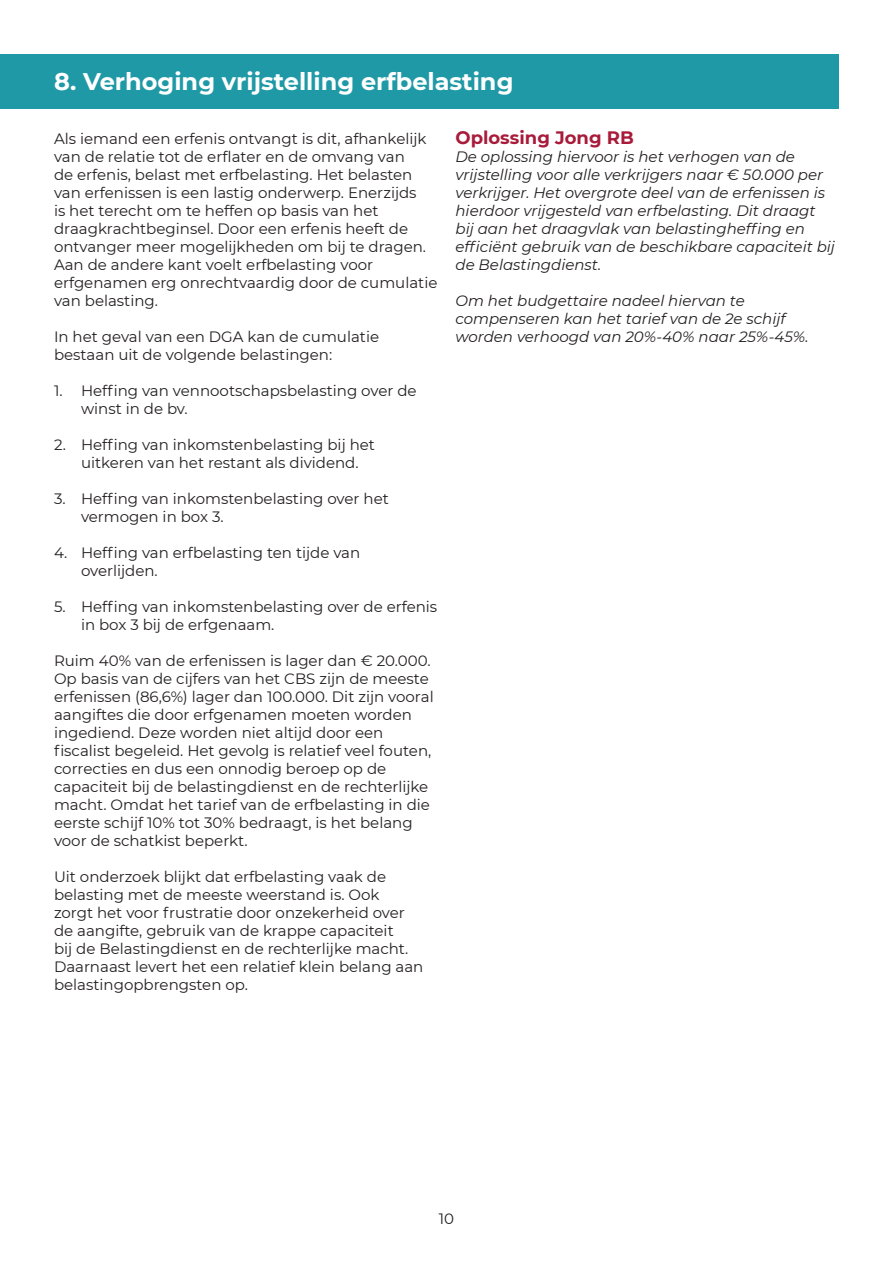
<style>
.page{position:relative;width:893px;height:1263px;background:#fff}
.page>*{position:absolute;margin:0;border:0;box-sizing:border-box;transform-origin:0 0}
.Titels{font:700 24px "Montserrat";color:#fff}
.Tussenkoppen{font:700 18px "Montserrat";color:#a81b3a}
.t1{font:15px/18px "Montserrat";color:#231f20}
.t2{font:italic 15px/18px "Montserrat";color:#231f20}
</style>
<div class="page">
<div style="left:0;top:54px;width:839px;height:54px;background:#2099a7"></div>
<p class="Titels" style="left:54px;top:64px;width:461px">8. Verhoging vrijstelling erfbelasting</p>
<p class="t1" style="left:54px;top:129px;width:385px">Als iemand een erfenis ontvangt is dit, afhankelijk van de relatie tot de erflater en de omvang van<br>de erfenis, belast met erfbelasting. Het belasten van erfenissen is een lastig onderwerp. Enerzijds<br>is het terecht om te heffen op basis van het draagkrachtbeginsel. Door een erfenis heeft de ontvanger meer mogelijkheden om bij te dragen.<br>Aan de andere kant voelt erfbelasting voor erfgenamen erg onrechtvaardig door de cumulatie van belasting.</p>
<p class="t1" style="left:54px;top:327px;width:327px">In het geval van een DGA kan de cumulatie bestaan uit de volgende belastingen:</p>
<p class="t1" style="left:81px;top:381px;width:337px;text-indent:-27px">1. Heffing van vennootschapsbelasting over de winst in de bv.</p>
<p class="t1" style="left:81px;top:435px;width:296px;text-indent:-27px">2. Heffing van inkomstenbelasting bij het uitkeren van het restant als dividend.</p>
<p class="t1" style="left:81px;top:489px;width:309px;text-indent:-27px">3. Heffing van inkomstenbelasting over het vermogen in box 3.</p>
<p class="t1" style="left:81px;top:543px;width:281px;text-indent:-27px">4. Heffing van erfbelasting ten tijde van overlijden.</p>
<p class="t1" style="left:81px;top:597px;width:358px;text-indent:-27px">5. Heffing van inkomstenbelasting over de erfenis in box 3 bij de erfgenaam.</p>
<p class="t1" style="left:54px;top:651px;width:381px">Ruim 40% van de erfenissen is lager dan € 20.000.<br>Op basis van de cijfers van het CBS zijn de meeste erfenissen (86,6%) lager dan 100.000. Dit zijn vooral aangiftes die door erfgenamen moeten worden ingediend. Deze worden niet altijd door een fiscalist begeleid. Het gevolg is relatief veel fouten, correcties en dus een onnodig beroep op de capaciteit bij de belastingdienst en de rechterlijke macht. Omdat het tarief van de erfbelasting in die eerste schijf 10% tot 30% bedraagt, is het belang voor de schatkist beperkt.</p>
<p class="t1" style="left:54px;top:867px;width:371px">Uit onderzoek blijkt dat erfbelasting vaak de belasting met de meeste weerstand is. Ook<br>zorgt het voor frustratie door onzekerheid over de aangifte, gebruik van de krappe capaciteit<br>bij de Belastingdienst en de rechterlijke macht.<br>Daarnaast levert het een relatief klein belang aan belastingopbrengsten op.</p>
<p class="Tussenkoppen" style="left:455px;top:125px;width:180px">Oplossing Jong RB</p>
<p class="t2" style="left:455px;top:147px;width:381px">De oplossing hiervoor is het verhogen van de vrijstelling voor alle verkrijgers naar € 50.000 per verkrijger. Het overgrote deel van de erfenissen is hierdoor vrijgesteld van erfbelasting. Dit draagt bij aan het draagvlak van belastingheffing en efficiënt gebruik van de beschikbare capaciteit bij de Belastingdienst.</p>
<p class="t2" style="left:455px;top:291px;width:355px">Om het budgettaire nadeel hiervan te compenseren kan het tarief van de 2e schijf worden verhoogd van 20%-40% naar 25%-45%.</p>
<p class="t1" style="left:439px;top:1209px;width:17px">10</p>
</div>
